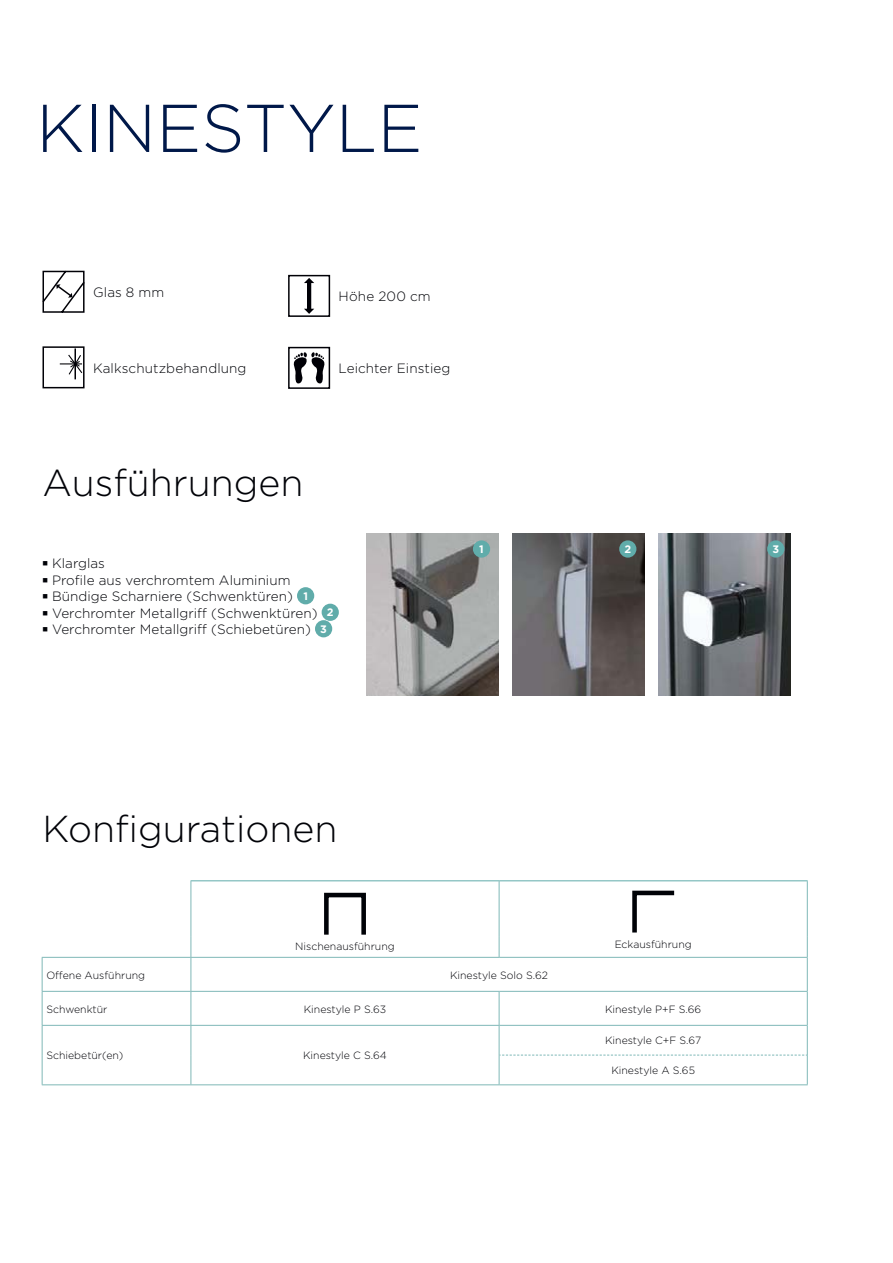
<style>
.page{position:relative;width:893px;height:1263px;background:#fff}
.page>*{position:absolute;margin:0;border:0;box-sizing:border-box;transform-origin:0 0}
.t1{font:300 67.5px "Gotham";color:#001849}
.t2{font:300 37.5px "Gotham";color:#000207}
.t3{font:300 13.5px/16.5px "Gotham";letter-spacing:.005em;color:#000207}
.t4{font:700 10.8px "Gotham";color:#fff}
.t5{font:300 10.5px "Gotham";color:#000207}
.s1{font-weight:700;font-size:10.8px;color:#fff}
</style>
<div class="page">
<img style="left:366px;top:534px;width:132px;height:161px">
<img style="left:512px;top:534px;width:132px;height:161px">
<div style="left:297px;top:587px;width:17px;height:17px;background:#60acaa;border-radius:50%"></div>
<div style="left:322px;top:604px;width:17px;height:17px;background:#60acaa;border-radius:50%"></div>
<div style="left:315px;top:620px;width:17px;height:17px;background:#60acaa;border-radius:50%"></div>
<img style="left:659px;top:534px;width:132px;height:161px">
<div style="left:288px;top:275px;width:42px;height:42px;border:2px solid #000006"></div>
<hr style="left:307px;top:282px;width:4px;height:27px;background:#000006">
<svg style="left:304px;top:278px;width:10px;height:5px"></svg>
<svg style="left:304px;top:309px;width:10px;height:5px"></svg>
<div style="left:288px;top:347px;width:42px;height:42px;border:2px solid #000006"></div>
<svg style="left:293px;top:352px;width:32px;height:32px"></svg>
<svg style="left:43px;top:271px;width:42px;height:42px"></svg>
<div style="left:43px;top:346px;width:42px;height:42px;border:2px solid #000006"></div>
<hr style="left:74px;top:348px;width:2px;height:31px;background:#000006">
<svg style="left:60px;top:353px;width:23px;height:23px"></svg>
<svg style="left:192px;top:881px;width:615px;height:76px"></svg>
<svg style="left:43px;top:958px;width:764px;height:126px"></svg>
<hr style="left:191px;top:881px;width:1px;height:55px;background:#7fb8b7">
<hr style="left:191px;top:880px;width:308px;height:1px;background:#60acaa">
<hr style="left:499px;top:881px;width:1px;height:55px;background:#7fb8b7">
<svg style="left:499px;top:936px;width:1px;height:21px"></svg>
<hr style="left:499px;top:880px;width:309px;height:1px;background:#60acaa">
<hr style="left:807px;top:881px;width:1px;height:55px;background:#7fb8b7">
<svg style="left:807px;top:936px;width:1px;height:21px"></svg>
<svg style="left:191px;top:936px;width:1px;height:21px"></svg>
<hr style="left:42px;top:957px;width:149px;height:1px;background:#7fb8b7">
<hr style="left:42px;top:958px;width:1px;height:33px;background:#7fb8b7">
<hr style="left:191px;top:957px;width:308px;height:1px;background:#7fb8b7">
<hr style="left:191px;top:958px;width:1px;height:33px;background:#7fb8b7">
<hr style="left:499px;top:957px;width:308px;height:1px;background:#7fb8b7">
<hr style="left:42px;top:991px;width:149px;height:1px;background:#7fb8b7">
<hr style="left:42px;top:992px;width:1px;height:33px;background:#7fb8b7">
<hr style="left:191px;top:991px;width:308px;height:1px;background:#7fb8b7">
<hr style="left:191px;top:992px;width:1px;height:33px;background:#7fb8b7">
<hr style="left:499px;top:991px;width:308px;height:1px;background:#7fb8b7">
<hr style="left:807px;top:957px;width:1px;height:34px;background:#7fb8b7">
<hr style="left:499px;top:992px;width:1px;height:33px;background:#7fb8b7">
<hr style="left:807px;top:991px;width:1px;height:34px;background:#7fb8b7">
<hr style="left:42px;top:1025px;width:149px;height:1px;background:#7fb8b7">
<hr style="left:191px;top:1025px;width:308px;height:1px;background:#7fb8b7">
<svg style="left:42px;top:1026px;width:1px;height:58px"></svg>
<svg style="left:191px;top:1026px;width:1px;height:58px"></svg>
<hr style="left:42px;top:1084px;width:149px;height:1px;background:#7fb8b7">
<hr style="left:191px;top:1084px;width:308px;height:1px;background:#7fb8b7">
<hr style="left:499px;top:1025px;width:308px;height:1px;background:#7fb8b7">
<hr style="left:499px;top:1084px;width:309px;height:1px;background:#7fb8b7">
<hr style="left:807px;top:1025px;width:1px;height:30px;background:#7fb8b7">
<svg style="left:499px;top:1026px;width:309px;height:58px"></svg>
<div style="left:324px;top:893px;width:42px;height:44px;border:5px solid #000207"></div>
<svg style="left:630px;top:888px;width:49px;height:49px"></svg>
<div style="left:473px;top:540px;width:17px;height:18px;background:#60acaa;border-radius:50%"></div>
<div style="left:619px;top:540px;width:17px;height:18px;background:#60acaa;border-radius:50%"></div>
<div style="left:767px;top:540px;width:17px;height:18px;background:#60acaa;border-radius:50%"></div>
<h1 class="t1" style="left:36px;top:101px;width:388px">KINESTYLE</h1>
<p class="t3" style="left:93px;top:285px;width:73px">Glas 8 mm</p>
<p class="t3" style="left:93px;top:361px;width:155px">Kalkschutzbehandlung</p>
<p class="t3" style="left:339px;top:289px;width:94px">Höhe 200 cm</p>
<p class="t3" style="left:338px;top:361px;width:114px">Leichter Einstieg</p>
<h2 class="t2" style="left:43px;top:467px;width:262px">Ausführungen</h2>
<p class="t3" style="left:52px;top:556px;width:283px">Klarglas<br>Profile aus verchromtem Aluminium Bündige Scharniere (Schwenktüren) <span class="s1">1<br></span>Verchromter Metallgriff (Schwenktüren) <span class="s1">2<br></span>Verchromter Metallgriff (Schiebetüren) <span class="s1">3</span></p>
<p class="t4" style="left:479px;top:545px;width:6px">1</p>
<p class="t4" style="left:624px;top:545px;width:8px">2</p>
<p class="t4" style="left:772px;top:545px;width:8px">3</p>
<h2 class="t2" style="left:43px;top:814px;width:296px">Konfigurationen</h2>
<p class="t5" style="left:295px;top:942px;width:101px">Nischenausführung</p>
<p class="t5" style="left:615px;top:940px;width:79px">Eckausführung</p>
<p class="t5" style="left:46px;top:971px;width:100px">Offene Ausführung</p>
<p class="t5" style="left:450px;top:971px;width:100px">Kinestyle Solo S.62</p>
<p class="t5" style="left:46px;top:1005px;width:62px">Schwenktür</p>
<p class="t5" style="left:304px;top:1005px;width:84px">Kinestyle P S.63</p>
<p class="t5" style="left:605px;top:1005px;width:98px">Kinestyle P+F S.66</p>
<p class="t5" style="left:46px;top:1051px;width:79px">Schiebetür(en)</p>
<p class="t5" style="left:303px;top:1051px;width:85px">Kinestyle C S.64</p>
<p class="t5" style="left:605px;top:1037px;width:98px">Kinestyle C+F S.67</p>
<p class="t5" style="left:611px;top:1066px;width:85px">Kinestyle A S.65</p>
</div>
